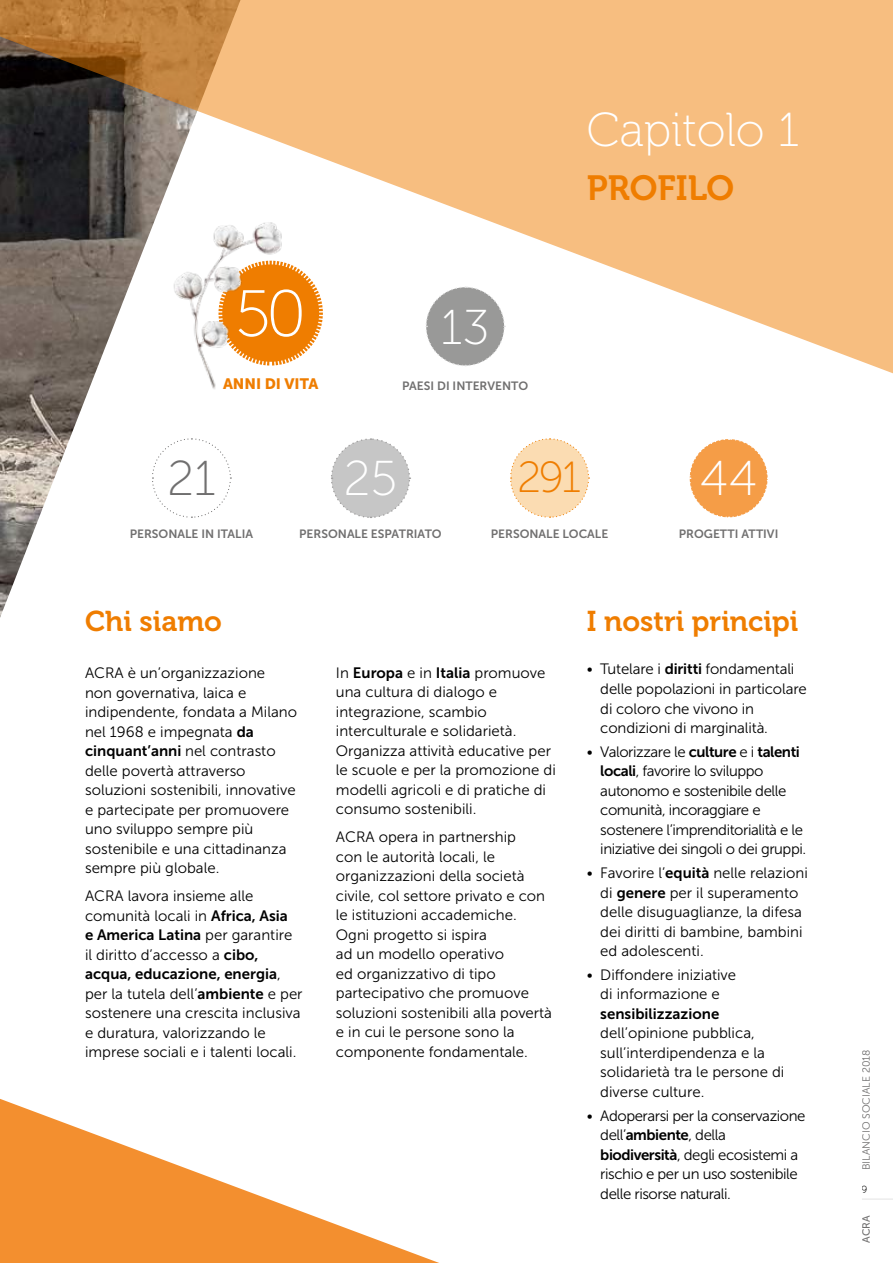
<style>
.page{position:relative;width:893px;height:1263px;background:#fff}
.page>*{position:absolute;margin:0;border:0;box-sizing:border-box;transform-origin:0 0}
.t1{font:65.4px "Museo Sans 100";color:#fff}
.t2{font:48.9px "Museo Sans 100";color:#fff}
.t3{font:48.9px "Museo Sans 100";color:#706f6f}
.t4{font:47.55px "Museo 100";color:#fff}
.t5{font:43.5px "Museo Sans 100";color:#ef7d00}
.t6{font:34.8px "Museo 700";color:#ef7d00}
.t7{font:28.5px "Museo 700";color:#ef7d00}
.t8{font:15px/19.5px "Museo Sans 300";color:#000}
.t9{font:15px/19.5px "Museo Sans 300";letter-spacing:-.03em;color:#000}
.t10{font:15px "Museo Sans 700";color:#000}
.t11{font:15px "Museo Sans 900";color:#ef7d00}
.t12{font:12px "Museo Sans 700";color:#706f6f}
.t13{font:10.5px "Museo Sans 300";color:#706f6f}
.t14{font:10.5px "Museo Sans 500";color:#706f6f}
.t15{font:10.5px "Quicksand";color:#000}
.s1{font-family:"Museo Sans 700"}
.s2{font-family:"Museo Sans 300"}
</style>
<div class="page">
<img style="left:0;top:381px;width:232px;height:237px">
<svg style="left:0;top:1099px;width:439px;height:164px"></svg>
<svg style="left:0;top:0;width:893px;height:381px;fill:#f7be80"></svg>
<svg style="left:302px;top:255px;width:26px;height:116px"></svg>
<svg style="left:151px;top:438px;width:80px;height:80px"></svg>
<svg style="left:331px;top:438px;width:80px;height:80px"></svg>
<svg style="left:510px;top:438px;width:80px;height:80px"></svg>
<svg style="left:425px;top:286px;width:81px;height:81px"></svg>
<svg style="left:689px;top:439px;width:79px;height:79px"></svg>
<img style="left:154px;top:210px;width:148px;height:193px">
<hr style="left:862px;top:1198px;width:31px;height:2px;background:#ededed">
<h1 class="t1" style="left:235px;top:279px;width:73px">50</h1>
<p class="t11" style="left:223px;top:375px;width:97px">ANNI DI VITA</p>
<h2 class="t2" style="left:441px;top:301px;width:50px">13</h2>
<p class="t12" style="left:402px;top:379px;width:127px">PAESI DI INTERVENTO</p>
<h3 class="t4" style="left:587px;top:105px;width:214px">Capitolo 1</h3>
<h3 class="t6" style="left:587px;top:169px;width:149px">PROFILO</h3>
<h2 class="t3" style="left:167px;top:452px;width:50px">21</h2>
<p class="t12" style="left:130px;top:527px;width:125px">PERSONALE IN ITALIA</p>
<h2 class="t2" style="left:343px;top:453px;width:56px">25</h2>
<p class="t12" style="left:299px;top:527px;width:144px">PERSONALE ESPATRIATO</p>
<h3 class="t5" style="left:517px;top:454px;width:65px">291</h3>
<p class="t12" style="left:491px;top:527px;width:119px">PERSONALE LOCALE</p>
<h2 class="t2" style="left:700px;top:453px;width:59px">44</h2>
<p class="t12" style="left:679px;top:527px;width:101px">PROGETTI ATTIVI</p>
<h3 class="t7" style="left:85px;top:605px;width:138px">Chi siamo</h3>
<p class="t8" style="left:85px;top:663px;width:214px">ACRA è un’organizzazione<br>non governativa, laica e indipendente, fondata a Milano nel 1968 e impegnata <span class="s1">da</span></p>
<p class="t10" style="left:85px;top:742px;width:192px">cinquant’anni <span class="s2">nel contrasto</span></p>
<p class="t8" style="left:85px;top:761px;width:212px">delle povertà attraverso soluzioni sostenibili, innovative e partecipate per promuovere uno sviluppo sempre più sostenibile e una cittadinanza sempre più globale.</p>
<p class="t8" style="left:85px;top:886px;width:204px">ACRA lavora insieme alle comunità locali in <span class="s1">Africa, Asia</span></p>
<p class="t10" style="left:85px;top:926px;width:209px">e America Latina <span class="s2">per garantire</span></p>
<p class="t8" style="left:85px;top:945px;width:175px">il diritto d’accesso a <span class="s1">cibo,</span></p>
<p class="t10" style="left:85px;top:965px;width:197px">acqua, educazione, energia<span class="s2">,</span></p>
<p class="t8" style="left:85px;top:984px;width:219px">per la tutela dell’<span class="s1">ambiente</span> e per sostenere una crescita inclusiva e duratura, valorizzando le imprese sociali e i talenti locali.</p>
<p class="t8" style="left:336px;top:663px;width:221px">In <span class="s1">Europa</span> e in <span class="s1">Italia</span> promuove una cultura di dialogo e integrazione, scambio interculturale e solidarietà.<br>Organizza attività educative per le scuole e per la promozione di modelli agricoli e di pratiche di consumo sostenibili.</p>
<p class="t8" style="left:336px;top:827px;width:218px">ACRA opera in partnership<br>con le autorità locali, le organizzazioni della società civile, col settore privato e con le istituzioni accademiche.<br>Ogni progetto si ispira<br>ad un modello operativo<br>ed organizzativo di tipo partecipativo che promuove soluzioni sostenibili alla povertà e in cui le persone sono la componente fondamentale.</p>
<h3 class="t7" style="left:587px;top:605px;width:213px">I nostri principi</h3>
<p class="t8" style="left:600px;top:660px;width:208px;text-indent:-14px">• Tutelare i <span class="s1">diritti</span> fondamentali delle popolazioni in particolare di coloro che vivono in condizioni di marginalità.</p>
<p class="t9" style="left:600px;top:742px;width:207px;text-indent:-14px">• Valorizzare le <span class="s1">culture</span> e i <span class="s1">talenti locali</span>, favorire lo sviluppo autonomo e sostenibile delle comunità, incoraggiare e sostenere l’imprenditorialità e le iniziative dei singoli o dei gruppi.</p>
<p class="t8" style="left:600px;top:863px;width:209px;text-indent:-14px">• Favorire l’<span class="s1">equità</span> nelle relazioni di <span class="s1">genere</span> per il superamento delle disuguaglianze, la difesa dei diritti di bambine, bambini ed adolescenti.</p>
<p class="t8" style="left:587px;top:965px;width:151px;text-align:center">• Diffondere iniziative di informazione e</p>
<p class="t10" style="left:600px;top:1005px;width:120px">sensibilizzazione</p>
<p class="t8" style="left:600px;top:1023px;width:185px">dell’opinione pubblica, sull’interdipendenza e la solidarietà tra le persone di diverse culture.</p>
<p class="t9" style="left:600px;top:1106px;width:207px;text-indent:-14px">• Adoperarsi per la conservazione dell’<span class="s1">ambiente</span>, della <span class="s1">biodiversità</span>, degli ecosistemi a rischio e per un uso sostenibile delle risorse naturali.</p>
<p class="t13" style="left:860px;top:1170px;width:122px;rotate:-90deg">BILANCIO SOCIALE 2018</p>
<p class="t15" style="left:862px;top:1183px;width:8px">9</p>
<p class="t14" style="left:860px;top:1243px;width:29px;rotate:-90deg">ACRA</p>
</div>
